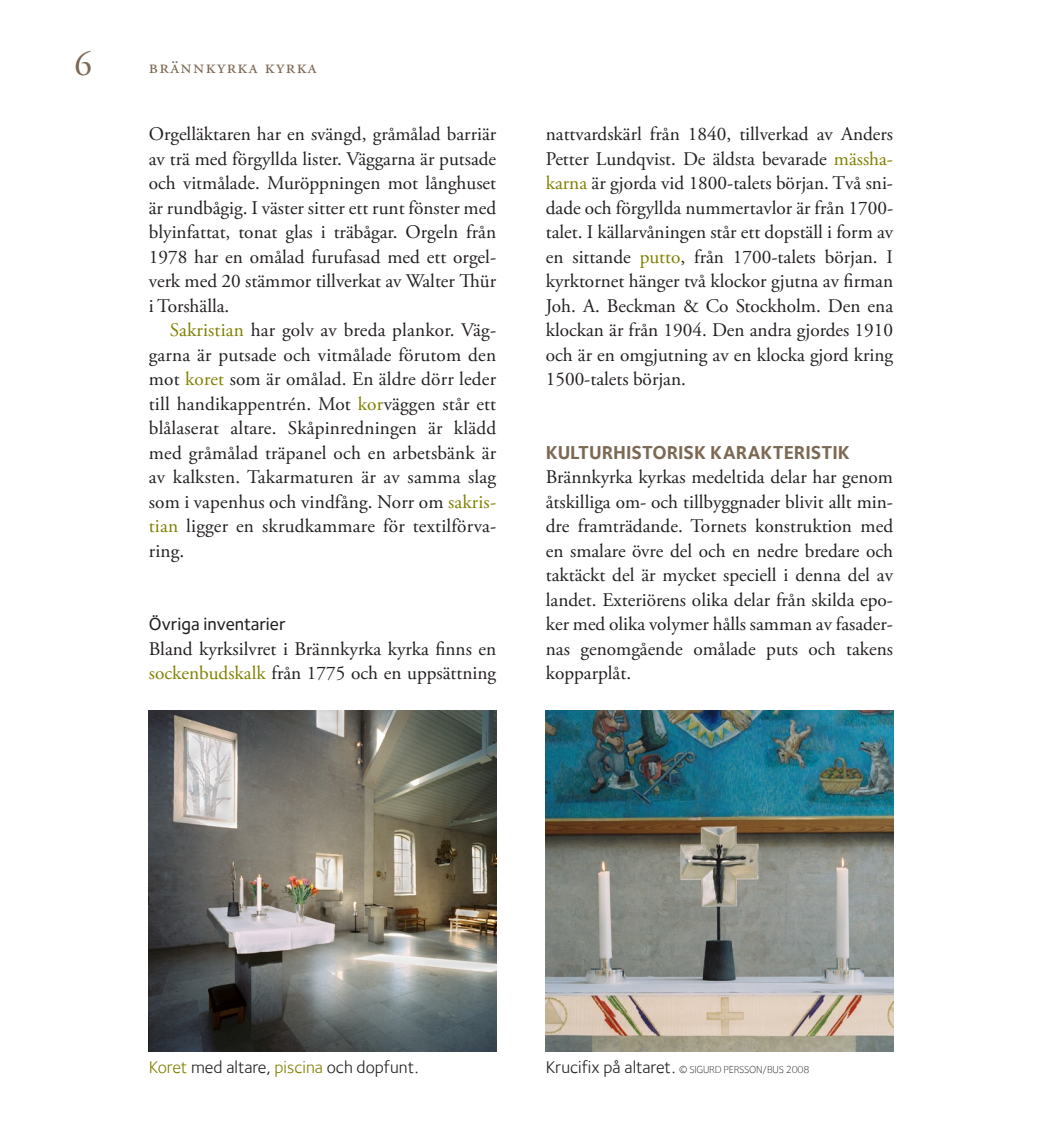
<style>
.page{position:relative;width:1042px;height:1141px;background:#fff}
.page>*{position:absolute;margin:0;border:0;box-sizing:border-box;transform-origin:0 0}
.t1{font:35px "Adobe Garamond Pro";color:#7c6954}
.Bröd_utan_indrag{font:19.25px/24.5px "Adobe Garamond Pro";color:#231f20;text-align:justify}
.Bröd_med_indrag{font:19.25px/24.5px "Adobe Garamond Pro";letter-spacing:.01em;color:#231f20;text-align:justify}
.Rubrik_2_VERSALER_FÄ{font:700 19.25px "Foundry Sterling";color:#7c6954}
.t2{font:19.25px "Adobe Garamond Pro";letter-spacing:.075em;color:#7c6954}
.Rubrik_4_gemena_svar{font:500 18.03px "Foundry Sterling";color:#231f20}
.Bildtext{font:17.5px "Foundry Sterling";color:#231f20}
.Bildtext-2{font:300 10.5px "Foundry Sterling";letter-spacing:-.02em;color:#231f20}
.s1{color:#808000}
.s2{font-weight:400;font-size:17.5px}
</style>
<div class="page">
<img style="left:149px;top:711px;width:347px;height:340px">
<img style="left:546px;top:711px;width:347px;height:340px">
<h1 class="t1" style="left:74px;top:43px;width:19px">6</h1>
<p class="t2" style="left:149px;top:56px;width:169px">brännkyrka kyrka</p>
<p class="Bröd_utan_indrag" style="left:149px;top:123px;width:349px">Orgelläktaren har en svängd, gråmålad barriär av trä med förgyllda lister. Väggarna är putsade och vitmålade. Muröppningen mot långhuset är rundbågig. I väster sitter ett runt fönster med blyinfattat, tonat glas i träbågar. Orgeln från 1978 har en omålad furufasad med ett orgel&shy;verk med 20 stämmor tillverkat av Walter Thür i Torshälla.</p>
<p class="Bröd_med_indrag" style="left:149px;top:319px;width:349px;text-indent:21px"><span class="s1">Sakristian</span> har golv av breda plankor. Väg&shy;garna är putsade och vitmålade förutom den mot <span class="s1">koret</span> som är omålad. En äldre dörr leder till handikappentrén. Mot <span class="s1">kor</span>väggen står ett blålaserat altare. Skåpinredningen är klädd med gråmålad träpanel och en arbetsbänk är av kalksten. Takarmaturen är av samma slag som i vapenhus och vindfång. Norr om <span class="s1">sakris&shy;tian</span> ligger en skrudkammare för textilförva&shy;ring.</p>
<p class="Rubrik_4_gemena_svar" style="left:149px;top:614px;width:138px">Övriga inventarier</p>
<p class="Bröd_utan_indrag" style="left:149px;top:637px;width:349px">Bland kyrksilvret i Brännkyrka kyrka finns en <span class="s1">sockenbudskalk</span> från 1775 och en uppsättning</p>
<p class="Bröd_utan_indrag" style="left:546px;top:123px;width:349px">nattvardskärl från 1840, tillverkad av Anders Petter Lundqvist. De äldsta bevarade <span class="s1">mässha&shy;karna</span> är gjorda vid 1800-talets början. Två sni&shy;dade och förgyllda nummertavlor är från 1700- talet. I källarvåningen står ett dopställ i form av en sittande <span class="s1">putto</span>, från 1700-talets början. I kyrktornet hänger två klockor gjutna av firman Joh. A. Beckman &amp; Co Stockholm. Den ena klockan är från 1904. Den andra gjordes 1910 och är en omgjutning av en klocka gjord kring 1500-talets början.</p>
<p class="Rubrik_2_VERSALER_FÄ" style="left:546px;top:441px;width:305px">KULTURHISTORISK KARAKTERISTIK</p>
<p class="Bröd_utan_indrag" style="left:546px;top:466px;width:349px">Brännkyrka kyrkas medeltida delar har genom åtskilliga om- och tillbyggnader blivit allt min&shy;dre framträdande. Tornets konstruktion med en smalare övre del och en nedre bredare och taktäckt del är mycket speciell i denna del av landet. Exteriörens olika delar från skilda epo&shy;ker med olika volymer hålls samman av fasader&shy;nas genomgående omålade puts och takens kopparplåt.</p>
<p class="Bildtext" style="left:149px;top:1057px;width:271px"><span class="s1">Koret</span> med altare, <span class="s1">piscina</span> och dopfunt.</p>
<p class="Bildtext-2" style="left:546px;top:1063px;width:265px"><span class="s2">Krucifix på altaret.</span> © SIGURD PERSSON/BUS 2008</p>
</div>
